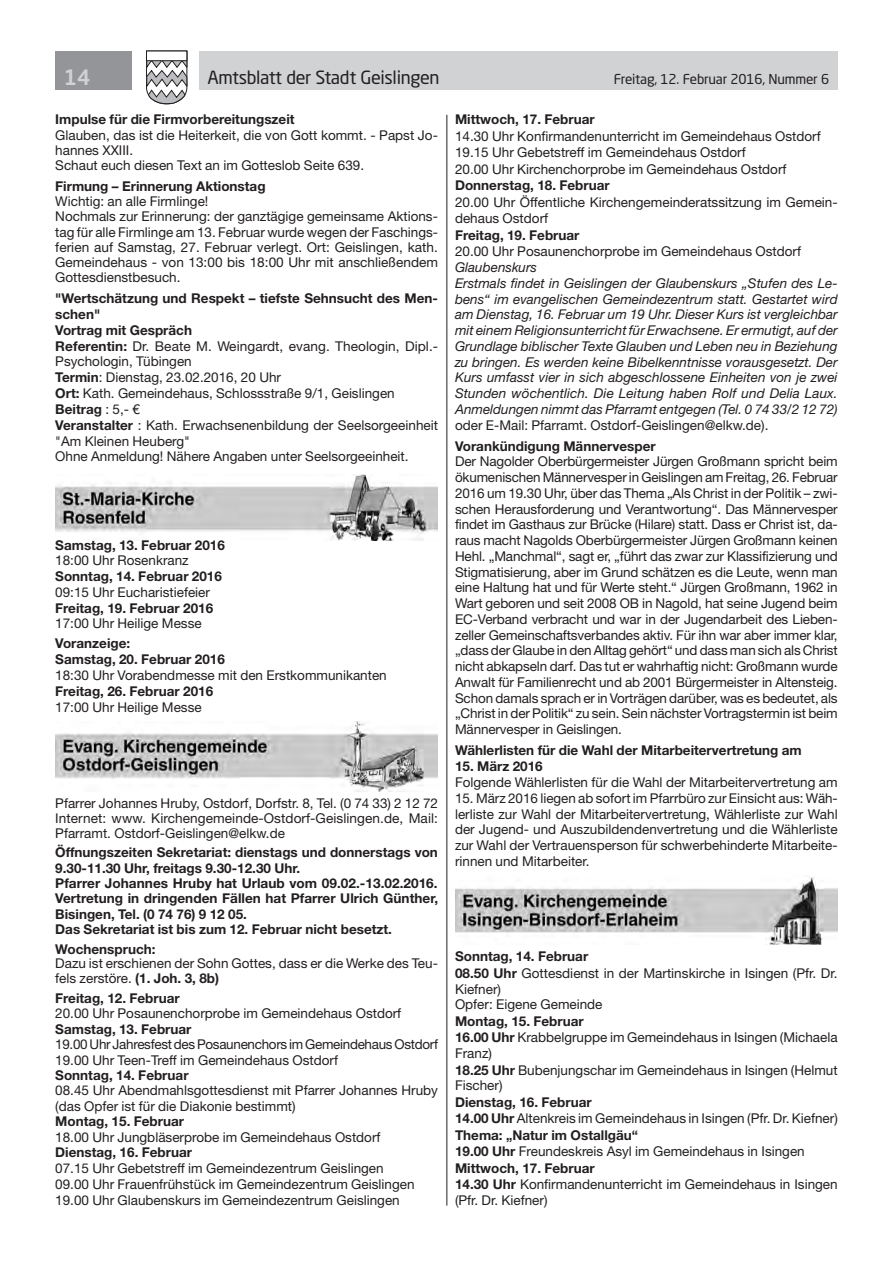
<style>
.page{position:relative;width:893px;height:1263px;background:#fff}
.page>*{position:absolute;margin:0;border:0;box-sizing:border-box;transform-origin:0 0}
.t1{font:500 21px "Neo Sans Std";color:#d1d2d4}
.t2{font:18px "Neo Sans Std";letter-spacing:-.02em;color:#231f20}
.t3{font:13.5px/15.8px "Helvetica Neue LT Std";color:#231f20}
.t4{font:700 13.5px/15.3px "Helvetica Neue LT Std";color:#231f20}
.t5{font:italic 13.5px/15.8px "Helvetica Neue LT Std";color:#231f20}
.t6{font:13.5px/15.5px "Helvetica Neue LT Std";letter-spacing:-.02em;color:#231f20}
.t7{font:13.5px "Neo Sans Std";letter-spacing:-.015em;color:#231f20}
.s1{font-weight:700}
</style>
<div class="page">
<div style="left:199px;top:51px;width:639px;height:38px;background:#d1d2d4"></div>
<div style="left:55px;top:51px;width:77px;height:38px;background:#939598"></div>
<svg style="left:146px;top:50px;width:42px;height:55px"></svg>
<div style="left:146px;top:51px;width:41px;height:10px;background:#fff;border:1px solid #231f20"></div>
<hr style="left:446px;top:115px;width:1px;height:1090px;background:#231f20">
<img style="left:55px;top:475px;width:383px;height:66px">
<img style="left:55px;top:721px;width:383px;height:71px">
<img style="left:455px;top:875px;width:383px;height:70px">
<h1 class="t1" style="left:64px;top:64px;width:28px">14</h1>
<h2 class="t2" style="left:207px;top:66px;width:234px">Amtsblatt der Stadt Geislingen</h2>
<p class="t7" style="left:614px;top:71px;width:217px">Freitag, 12. Februar 2016, Nummer 6</p>
<p class="t4" style="left:55px;top:112px;width:241px">Impulse für die Firmvorbereitungszeit</p>
<p class="t3" style="left:55px;top:127px;width:384px;line-height:15.3px">Glauben, das ist die Heiterkeit, die von Gott kommt. - Papst Jo&shy;hannes XXIII.<br>Schaut euch diesen Text an im Gotteslob Seite 639.</p>
<p class="t4" style="left:55px;top:178px;width:212px">Firmung – Erinnerung Aktionstag</p>
<p class="t3" style="left:55px;top:193px;width:384px;line-height:15.3px">Wichtig: an alle Firmlinge!<br>Nochmals zur Erinnerung: der ganztägige gemeinsame Aktions&shy;tag für alle Firmlinge am 13. Februar wurde wegen der Faschings&shy;ferien auf Samstag, 27. Februar verlegt. Ort: Geislingen, kath.<br>Gemeindehaus - von 13:00 bis 18:00 Uhr mit anschließendem Gottesdienstbesuch.</p>
<p class="t3" style="left:55px;top:290px;width:384px"><span class="s1">"Wertschätzung und Respekt – tiefste Sehnsucht des Men&shy;schen"<br>Vortrag mit Gespräch<br>Referentin:</span> Dr. Beate M. Weingardt, evang. Theologin, Dipl.- Psychologin, Tübingen<br><span class="s1">Termin</span>: Dienstag, 23.02.2016, 20 Uhr<br><span class="s1">Ort:</span> Kath. Gemeindehaus, Schlossstraße 9/1, Geislingen <span class="s1">Beitrag</span> : 5,- €<br><span class="s1">Veranstalter</span> : Kath. Erwachsenenbildung der Seelsorgeeinheit "Am Kleinen Heuberg"<br>Ohne Anmeldung! Nähere Angaben unter Seelsorgeeinheit.</p>
<p class="t4" style="left:455px;top:112px;width:141px">Mittwoch, 17. Februar</p>
<p class="t3" style="left:455px;top:128px;width:367px;line-height:16.5px">14.30 Uhr Konfirmandenunterricht im Gemeindehaus Ostdorf<br>19.15 Uhr Gebetstreff im Gemeindehaus Ostdorf<br>20.00 Uhr Kirchenchorprobe im Gemeindehaus Ostdorf</p>
<p class="t4" style="left:455px;top:178px;width:156px">Donnerstag, 18. Februar</p>
<p class="t3" style="left:455px;top:194px;width:384px;line-height:16.5px">20.00 Uhr Öffentliche Kirchengemeinderatssitzung im Gemein&shy;dehaus Ostdorf</p>
<p class="t4" style="left:455px;top:227px;width:126px">Freitag, 19. Februar</p>
<p class="t3" style="left:455px;top:244px;width:347px">20.00 Uhr Posaunenchorprobe im Gemeindehaus Ostdorf</p>
<p class="t5" style="left:455px;top:259px;width:384px">Glaubenskurs<br>Erstmals findet in Geislingen der Glaubenskurs „Stufen des Le&shy;bens“ im evangelischen Gemeindezentrum statt. Gestartet wird am Dienstag, 16. Februar um 19 Uhr. Dieser Kurs ist vergleichbar mit einem Religionsunterricht für Erwachsene. Er ermutigt, auf der Grundlage biblischer Texte Glauben und Leben neu in Beziehung zu bringen. Es werden keine Bibelkenntnisse vorausgesetzt. Der Kurs umfasst vier in sich abgeschlossene Einheiten von je zwei Stunden wöchentlich. Die Leitung haben Rolf und Delia Laux.<br>Anmeldungen nimmt das Pfarramt entgegen (Tel. 0 74 33/2 12 72)</p>
<p class="t3" style="left:455px;top:417px;width:315px">oder E-Mail: Pfarramt. Ostdorf-Geislingen@elkw.de).</p>
<p class="t4" style="left:455px;top:438px;width:202px">Vorankündigung Männervesper</p>
<p class="t3" style="left:455px;top:453px;width:384px;text-align:justify">Der Nagolder Oberbürgermeister Jürgen Großmann spricht beim ökumenischen Männervesper in Geislingen am Freitag, 26. Februar 2016 um 19.30 Uhr, über das Thema „Als Christ in der Politik – zwi&shy;schen Herausforderung und Verantwortung“. Das Männervesper findet im Gasthaus zur Brücke (Hilare) statt. Dass er Christ ist, da&shy;raus macht Nagolds Oberbürgermeister Jürgen Großmann keinen Hehl. „Manchmal“, sagt er, „führt das zwar zur Klassifizierung und Stigmatisierung, aber im Grund schätzen es die Leute, wenn man eine Haltung hat und für Werte steht.“ Jürgen Großmann, 1962 in Wart geboren und seit 2008 OB in Nagold, hat seine Jugend beim EC-Verband verbracht und war in der Jugendarbeit des Lieben&shy;zeller Gemeinschaftsverbandes aktiv. Für ihn war aber immer klar, „dass der Glaube in den Alltag gehört“ und dass man sich als Christ nicht abkapseln darf. Das tut er wahrhaftig nicht: Großmann wurde Anwalt für Familienrecht und ab 2001 Bürgermeister in Altensteig.<br>Schon damals sprach er in Vorträgen darüber, was es bedeutet, als „Christ in der Politik“ zu sein. Sein nächster Vortragstermin ist beim Männervesper in Geislingen.</p>
<p class="t4" style="left:455px;top:742px;width:348px">Wählerlisten für die Wahl der Mitarbeitervertretung am</p>
<p class="t4" style="left:455px;top:758px;width:89px">15. März 2016</p>
<p class="t3" style="left:455px;top:774px;width:384px">Folgende Wählerlisten für die Wahl der Mitarbeitervertretung am</p>
<p class="t3" style="left:455px;top:790px;width:384px;text-align:justify">15. März 2016 liegen ab sofort im Pfarrbüro zur Einsicht aus: Wäh&shy;lerliste zur Wahl der Mitarbeitervertretung, Wählerliste zur Wahl der Jugend- und Auszubildendenvertretung und die Wählerliste zur Wahl der Vertrauensperson für schwerbehinderte Mitarbeite&shy;rinnen und Mitarbeiter.</p>
<p class="t4" style="left:55px;top:537px;width:171px">Samstag, 13. Februar 2016</p>
<p class="t3" style="left:55px;top:552px;width:135px">18:00 Uhr Rosenkranz</p>
<p class="t4" style="left:55px;top:568px;width:168px">Sonntag, 14. Februar 2016</p>
<p class="t3" style="left:55px;top:584px;width:156px">09:15 Uhr Eucharistiefeier</p>
<p class="t4" style="left:55px;top:600px;width:159px">Freitag, 19. Februar 2016</p>
<p class="t3" style="left:55px;top:615px;width:148px">17:00 Uhr Heilige Messe</p>
<p class="t4" style="left:55px;top:635px;width:171px;line-height:16px">Voranzeige:<br>Samstag, 20. Februar 2016</p>
<p class="t3" style="left:55px;top:667px;width:333px">18:30 Uhr Vorabendmesse mit den Erstkommunikanten</p>
<p class="t4" style="left:55px;top:683px;width:159px">Freitag, 26. Februar 2016</p>
<p class="t3" style="left:55px;top:699px;width:148px">17:00 Uhr Heilige Messe</p>
<p class="t3" style="left:55px;top:795px;width:384px;line-height:15px;text-align:justify">Pfarrer Johannes Hruby, Ostdorf, Dorfstr. 8, Tel. (0 74 33) 2 12 72<br>Internet: www. Kirchengemeinde-Ostdorf-Geislingen.de, Mail:<br>Pfarramt. Ostdorf-Geislingen@elkw.de</p>
<p class="t4" style="left:55px;top:844px;width:384px">Öffnungszeiten Sekretariat: dienstags und donnerstags von 9.30-11.30 Uhr, freitags 9.30-12.30 Uhr.<br>Pfarrer Johannes Hruby hat Urlaub vom 09.02.-13.02.2016.<br>Vertretung in dringenden Fällen hat Pfarrer Ulrich Günther, Bisingen, Tel. (0 74 76) 9 12 05.<br>Das Sekretariat ist bis zum 12. Februar nicht besetzt.</p>
<p class="t4" style="left:55px;top:941px;width:102px">Wochenspruch:</p>
<p class="t3" style="left:55px;top:955px;width:384px;line-height:15.3px">Dazu ist erschienen der Sohn Gottes, dass er die Werke des Teu&shy;fels zerstöre. <span class="s1">(1. Joh. 3, 8b)</span></p>
<p class="t4" style="left:55px;top:990px;width:126px">Freitag, 12. Februar</p>
<p class="t3" style="left:55px;top:1005px;width:347px">20.00 Uhr Posaunenchorprobe im Gemeindehaus Ostdorf</p>
<p class="t4" style="left:55px;top:1021px;width:138px">Samstag, 13. Februar</p>
<p class="t6" style="left:55px;top:1036px;width:384px">19.00 Uhr Jahresfest des Posaunenchors im Gemeindehaus Ostdorf<br>19.00 Uhr Teen-Treff im Gemeindehaus Ostdorf</p>
<p class="t4" style="left:55px;top:1067px;width:135px">Sonntag, 14. Februar</p>
<p class="t3" style="left:55px;top:1083px;width:384px">08.45 Uhr Abendmahlsgottesdienst mit Pfarrer Johannes Hruby (das Opfer ist für die Diakonie bestimmt)</p>
<p class="t4" style="left:55px;top:1113px;width:130px">Montag, 15. Februar</p>
<p class="t3" style="left:55px;top:1129px;width:327px">18.00 Uhr Jungbläserprobe im Gemeindehaus Ostdorf</p>
<p class="t4" style="left:55px;top:1144px;width:138px">Dienstag, 16. Februar</p>
<p class="t3" style="left:55px;top:1160px;width:361px">07.15 Uhr Gebetstreff im Gemeindezentrum Geislingen<br>09.00 Uhr Frauenfrühstück im Gemeindezentrum Geislingen<br>19.00 Uhr Glaubenskurs im Gemeindezentrum Geislingen</p>
<p class="t3" style="left:455px;top:948px;width:384px"><span class="s1">Sonntag, 14. Februar<br>08.50 Uhr</span> Gottesdienst in der Martinskirche in Isingen (Pfr. Dr.<br>Kiefner)<br>Opfer: Eigene Gemeinde</p>
<p class="t3" style="left:455px;top:1013px;width:384px;line-height:16.2px"><span class="s1">Montag, 15. Februar<br>16.00 Uhr</span> Krabbelgruppe im Gemeindehaus in Isingen (Michaela<br>Franz)<br><span class="s1">18.25 Uhr</span> Bubenjungschar im Gemeindehaus in Isingen (Helmut<br>Fischer)</p>
<p class="t3" style="left:455px;top:1093px;width:384px;line-height:16.4px"><span class="s1">Dienstag, 16. Februar<br>14.00 Uhr</span> Altenkreis im Gemeindehaus in Isingen (Pfr. Dr. Kiefner)<br><span class="s1">Thema: „Natur im Ostallgäu“<br>19.00 Uhr</span> Freundeskreis Asyl im Gemeindehaus in Isingen <span class="s1">Mittwoch, 17. Februar<br>14.30 Uhr</span> Konfirmandenunterricht im Gemeindehaus in Isingen (Pfr. Dr. Kiefner)</p>
</div>
